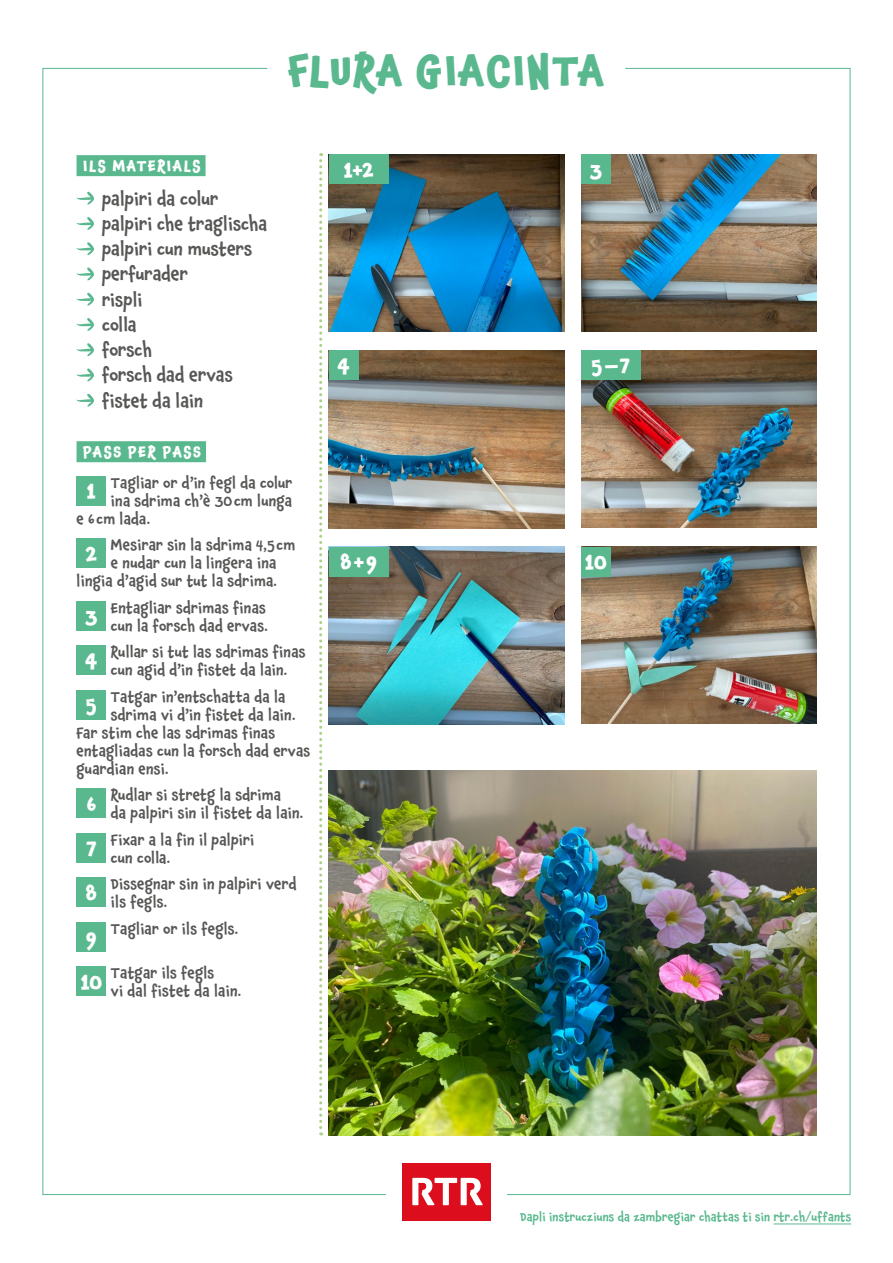
<style>
.page{position:relative;width:893px;height:1263px;background:#fff}
.page>*{position:absolute;margin:0;border:0;box-sizing:border-box;transform-origin:0 0}
.t1{font:700 42px "Chaloops";letter-spacing:.045em;color:#5ab88f}
.t2{font:700 21px "Chaloops";color:#fff}
.t3{font:500 18px/25.2px "Chaloops";color:#575756}
.t4{font:500 15px/18px "Chaloops";letter-spacing:.01em;color:#575756}
.t5{font:700 15px "Chaloops";letter-spacing:.095em;color:#fff}
.t6{font:500 12px "Chaloops";letter-spacing:.01em;color:#5ab88f}
</style>
<div class="page">
<img style="left:329px;top:771px;width:487px;height:364px">
<div style="left:77px;top:155px;width:129px;height:21px;background:#5ab88f"></div>
<div style="left:77px;top:441px;width:129px;height:21px;background:#5ab88f"></div>
<svg style="left:76px;top:192px;width:18px;height:13px"></svg>
<svg style="left:76px;top:217px;width:18px;height:13px"></svg>
<svg style="left:76px;top:242px;width:18px;height:13px"></svg>
<svg style="left:76px;top:267px;width:18px;height:14px"></svg>
<svg style="left:76px;top:293px;width:18px;height:13px"></svg>
<svg style="left:76px;top:318px;width:18px;height:13px"></svg>
<svg style="left:76px;top:343px;width:18px;height:13px"></svg>
<svg style="left:76px;top:368px;width:18px;height:14px"></svg>
<svg style="left:76px;top:394px;width:18px;height:13px"></svg>
<div style="left:77px;top:476px;width:29px;height:30px;background:#5ab88f"></div>
<div style="left:77px;top:538px;width:29px;height:30px;background:#5ab88f"></div>
<div style="left:77px;top:601px;width:29px;height:30px;background:#5ab88f"></div>
<div style="left:77px;top:645px;width:29px;height:30px;background:#5ab88f"></div>
<div style="left:77px;top:690px;width:29px;height:30px;background:#5ab88f"></div>
<div style="left:77px;top:788px;width:29px;height:30px;background:#5ab88f"></div>
<div style="left:77px;top:833px;width:29px;height:30px;background:#5ab88f"></div>
<div style="left:77px;top:877px;width:29px;height:30px;background:#5ab88f"></div>
<div style="left:77px;top:922px;width:29px;height:30px;background:#5ab88f"></div>
<div style="left:77px;top:966px;width:29px;height:30px;background:#5ab88f"></div>
<svg style="left:319px;top:153px;width:3px;height:982px"></svg>
<div style="left:402px;top:1162px;width:89px;height:58px;background:#dc0d1d"></div>
<svg style="left:412px;top:1178px;width:71px;height:27px"></svg>
<hr style="left:774px;top:1224px;width:77px;height:1px;background:#5ab88f">
<img style="left:329px;top:154px;width:235px;height:178px">
<div style="left:329px;top:154px;width:59px;height:30px;background:#5ab88f"></div>
<img style="left:581px;top:351px;width:235px;height:176px">
<div style="left:581px;top:350px;width:60px;height:30px;background:#5ab88f"></div>
<img style="left:581px;top:154px;width:235px;height:178px">
<div style="left:581px;top:154px;width:30px;height:30px;background:#5ab88f"></div>
<img style="left:329px;top:547px;width:235px;height:177px">
<img style="left:581px;top:547px;width:235px;height:176px">
<img style="left:329px;top:350px;width:235px;height:178px">
<div style="left:329px;top:350px;width:30px;height:30px;background:#5ab88f"></div>
<div style="left:581px;top:547px;width:30px;height:29px;background:#5ab88f"></div>
<div style="left:329px;top:547px;width:59px;height:29px;background:#5ab88f"></div>
<h1 class="t1" style="left:288px;top:36px;width:318px">FLURA GIACINTA</h1>
<p class="t5" style="left:83px;top:153px;width:119px">ILS MATERIALS</p>
<p class="t3" style="left:102px;top:186px;width:167px">palpiri da colur palpiri che traglischa palpiri cun musters perfurader<br>rispli<br>colla<br>forsch<br>forsch dad ervas fistet da lain</p>
<p class="t5" style="left:83px;top:439px;width:120px">PASS PER PASS</p>
<h2 class="t2" style="left:87px;top:474px;width:11px">1</h2>
<p class="t4" style="left:111px;top:474px;width:183px">Tagliar or d’in fegl da colur</p>
<p class="t4" style="left:111px;top:492px;width:183px">ina sdrima ch’è 30cm lunga</p>
<p class="t4" style="left:77px;top:510px;width:75px">e 6cm lada.</p>
<h2 class="t2" style="left:86px;top:536px;width:13px">2</h2>
<p class="t4" style="left:111px;top:536px;width:186px">Mesirar sin la sdrima 4,5cm</p>
<p class="t4" style="left:111px;top:554px;width:167px">e nudar cun la lingera ina</p>
<p class="t4" style="left:77px;top:572px;width:202px">lingia d’agid sur tut la sdrima.</p>
<h2 class="t2" style="left:85px;top:599px;width:14px">3</h2>
<p class="t4" style="left:111px;top:599px;width:159px">Entagliar sdrimas finas cun la forsch dad ervas.</p>
<h2 class="t2" style="left:85px;top:643px;width:14px">4</h2>
<p class="t4" style="left:111px;top:643px;width:196px">Rullar si tut las sdrimas finas cun agid d’in fistet da lain.</p>
<h2 class="t2" style="left:86px;top:688px;width:12px">5</h2>
<p class="t4" style="left:111px;top:688px;width:176px">Tatgar in’entschatta da la</p>
<p class="t4" style="left:111px;top:706px;width:186px">sdrima vi d’in fistet da lain.</p>
<p class="t4" style="left:77px;top:724px;width:200px">Far stim che las sdrimas finas</p>
<p class="t4" style="left:77px;top:742px;width:235px">entagliadas cun la forsch dad ervas</p>
<p class="t4" style="left:77px;top:760px;width:94px">guardian ensi.</p>
<h2 class="t2" style="left:86px;top:786px;width:12px">6</h2>
<p class="t4" style="left:111px;top:786px;width:194px">Rudlar si stretg la sdrima<br>da palpiri sin il fistet da lain.</p>
<h2 class="t2" style="left:86px;top:831px;width:12px">7</h2>
<p class="t4" style="left:111px;top:831px;width:145px">Fixar a la fin il palpiri cun colla.</p>
<h2 class="t2" style="left:86px;top:875px;width:13px">8</h2>
<p class="t4" style="left:111px;top:875px;width:187px">Dissegnar sin in palpiri verd ils fegls.</p>
<h2 class="t2" style="left:86px;top:920px;width:12px">9</h2>
<p class="t4" style="left:111px;top:920px;width:129px">Tagliar or ils fegls.</p>
<h2 class="t2" style="left:80px;top:964px;width:24px">10</h2>
<p class="t4" style="left:111px;top:964px;width:132px">Tatgar ils fegls<br>vi dal fistet da lain.</p>
<h2 class="t2" style="left:343px;top:152px;width:32px">1+2</h2>
<h2 class="t2" style="left:337px;top:348px;width:14px">4</h2>
<h2 class="t2" style="left:590px;top:152px;width:14px">3</h2>
<h2 class="t2" style="left:591px;top:348px;width:40px">5–7</h2>
<h2 class="t2" style="left:340px;top:545px;width:38px">8+9</h2>
<h2 class="t2" style="left:585px;top:545px;width:24px">10</h2>
<p class="t6" style="left:520px;top:1208px;width:332px">Dapli instrucziuns da zambregiar chattas ti sin rtr.ch/uffants</p>
</div>
